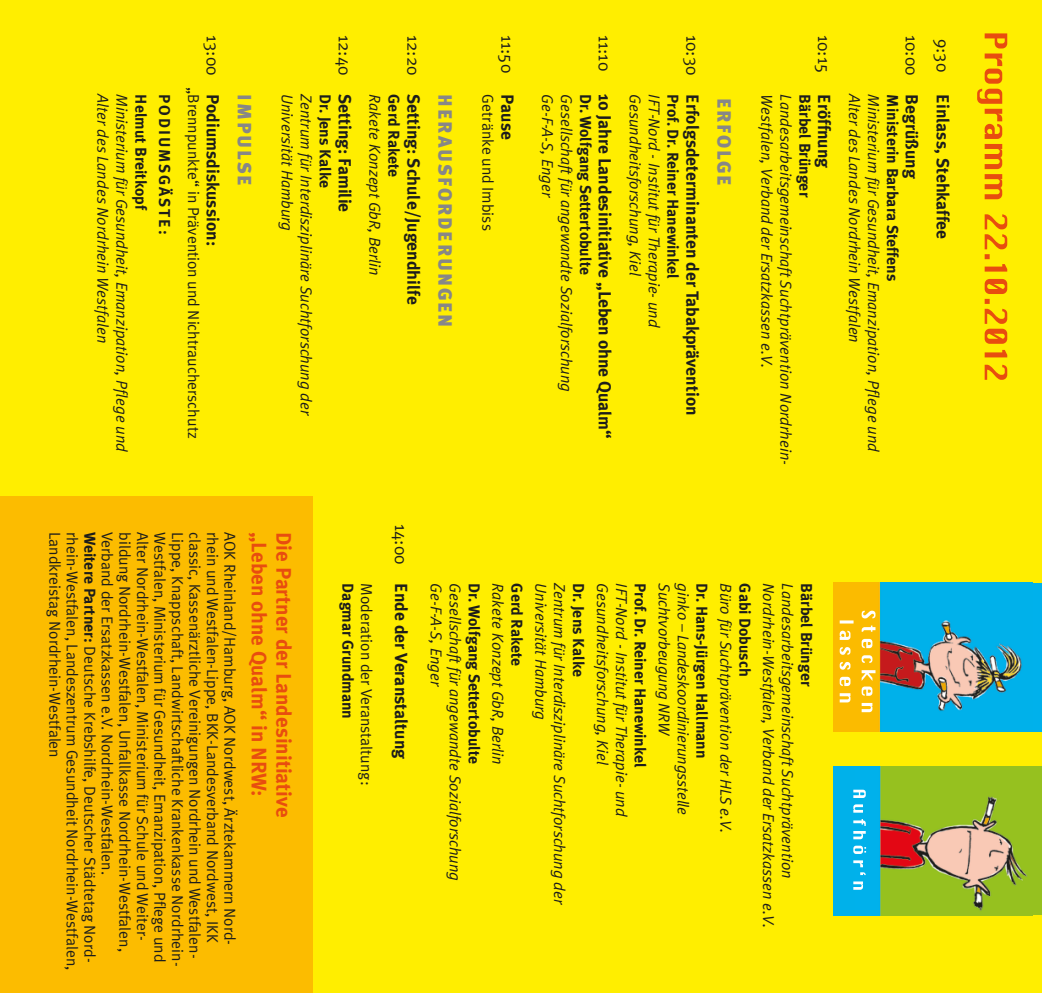
<style>
.page{position:relative;width:1042px;height:993px;background:#fff}
.page>*{position:absolute;margin:0;border:0;box-sizing:border-box;transform-origin:0 0}
.t1{font:700 21px "Meta Plus";color:#e84d0f}
.t2{font:900 19.25px "Meta Plus";letter-spacing:.1em;color:#878787}
.t3{font:700 17.5px "Meta Plus";color:#1d1d1b}
.t4{font:17.5px "Meta Plus Normal";color:#1d1d1b}
.t5{font:italic 15.75px "Meta Plus Normal";color:#1d1d1b}
.t6{font:15.75px "Meta Plus Normal";color:#1d1d1b}
.t7{font:700 15.75px "Meta Plus";color:#1d1d1b}
.s1{font-family:"Meta Plus";font-weight:700}
</style>
<div class="page">
<div style="left:0;top:0;width:1042px;height:992px;background:#fe0"></div>
<svg style="left:977px;top:33px;width:30px;height:346px"></svg>
<div style="left:0;top:496px;width:312px;height:496px;background:#fcbc00"></div>
<div style="left:833px;top:766px;width:209px;height:148px;background:#96c11f"></div>
<img style="left:833px;top:766px;width:194px;height:148px">
<svg style="left:853px;top:789px;width:13px;height:100px"></svg>
<div style="left:833px;top:582px;width:209px;height:149px;background:#00b1eb"></div>
<img style="left:833px;top:582px;width:189px;height:149px">
<svg style="left:839px;top:620px;width:14px;height:82px"></svg>
<svg style="left:861px;top:610px;width:14px;height:102px"></svg>
<p class="t5" style="left:112px;top:94px;width:250px;rotate:90deg">Alter des Landes Nordrhein Westfalen</p>
<p class="t5" style="left:131px;top:94px;width:359px;rotate:90deg">Ministerium für Gesundheit, Emanzipation, Pflege und</p>
<p class="t7" style="left:150px;top:94px;width:117px;rotate:90deg">H elmut Breitkopf</p>
<p class="t4" style="left:223px;top:35px;width:42px;rotate:90deg">13:00</p>
<p class="t7" style="left:174px;top:94px;width:141px;rotate:90deg">Podiumsgäste:</p>
<p class="t6" style="left:203px;top:87px;width:352px;rotate:90deg">„Brennpunkte“ in Prävention und Nichtraucherschutz</p>
<p class="t3" style="left:223px;top:94px;width:153px;rotate:90deg">Podiumsdiskussion:</p>
<p class="t4" style="left:355px;top:35px;width:42px;rotate:90deg">12:40</p>
<p class="t2" style="left:256px;top:94px;width:90px;rotate:90deg">Impulse</p>
<p class="t5" style="left:296px;top:94px;width:138px;rotate:90deg">Universität Hamburg</p>
<p class="t5" style="left:315px;top:94px;width:323px;rotate:90deg">Zentrum für Interdisziplinäre Suchtforschung der</p>
<p class="t7" style="left:334px;top:94px;width:95px;rotate:90deg">Dr. Jens Kalke</p>
<p class="t3" style="left:355px;top:94px;width:119px;rotate:90deg">Setting: Familie</p>
<p class="t4" style="left:424px;top:35px;width:42px;rotate:90deg">12:20</p>
<p class="t7" style="left:403px;top:94px;width:84px;rotate:90deg">Gerd Rakete</p>
<p class="t3" style="left:424px;top:94px;width:212px;rotate:90deg">Setting: Schule/Jugendhilfe</p>
<p class="t5" style="left:384px;top:94px;width:182px;rotate:90deg">Rakete Konzept GbR, Berlin</p>
<p class="t4" style="left:517px;top:35px;width:40px;rotate:90deg">11:50</p>
<p class="t2" style="left:456px;top:94px;width:234px;rotate:90deg">Herausforderungen</p>
<p class="t6" style="left:497px;top:94px;width:138px;rotate:90deg">Getränke und Imbiss</p>
<p class="t3" style="left:517px;top:94px;width:47px;rotate:90deg">Pause</p>
<p class="t4" style="left:615px;top:35px;width:38px;rotate:90deg">11:10</p>
<p class="t5" style="left:557px;top:94px;width:105px;rotate:90deg">Ge-F-A-S, Enger</p>
<p class="t5" style="left:576px;top:94px;width:299px;rotate:90deg">Gesellschaft für angewandte Sozialforschung</p>
<p class="t7" style="left:594px;top:94px;width:182px;rotate:90deg">Dr. Wolfgang Settertobulte</p>
<p class="t3" style="left:615px;top:94px;width:346px;rotate:90deg">10 Jahre Landesinitiative „Leben ohne Qualm“</p>
<p class="t4" style="left:703px;top:35px;width:42px;rotate:90deg">10:30</p>
<p class="t5" style="left:644px;top:94px;width:183px;rotate:90deg">Gesundheitsforschung, Kiel</p>
<p class="t5" style="left:663px;top:94px;width:235px;rotate:90deg">IFT-Nord - Institut für Therapie- und</p>
<p class="t7" style="left:682px;top:94px;width:186px;rotate:90deg">Prof. Dr. Reiner H anewinkel</p>
<p class="t3" style="left:703px;top:94px;width:322px;rotate:90deg">Erfolgsdeterminanten der Tabakprävention</p>
<p class="t4" style="left:834px;top:35px;width:40px;rotate:90deg">10:15</p>
<p class="t5" style="left:795px;top:94px;width:372px;rotate:90deg">Landesarbeitsgemeinschaft Suchtprävention Nordrhein-</p>
<p class="t7" style="left:814px;top:94px;width:104px;rotate:90deg">Bärbel Brünger</p>
<p class="t3" style="left:834px;top:94px;width:75px;rotate:90deg">Eröffnung</p>
<p class="t2" style="left:735px;top:98px;width:87px;rotate:90deg">Erfolge</p>
<p class="t5" style="left:776px;top:94px;width:275px;rotate:90deg">Westfalen, Verband der Ersatzkassen e.V.</p>
<p class="t4" style="left:922px;top:35px;width:42px;rotate:90deg">10:00</p>
<p class="t5" style="left:864px;top:94px;width:250px;rotate:90deg">Alter des Landes Nordrhein Westfalen</p>
<p class="t5" style="left:882px;top:94px;width:359px;rotate:90deg">Ministerium für Gesundheit, Emanzipation, Pflege und</p>
<p class="t7" style="left:901px;top:94px;width:188px;rotate:90deg">Ministerin Barbara Steffens</p>
<p class="t3" style="left:922px;top:94px;width:86px;rotate:90deg">Begrüßung</p>
<p class="t4" style="left:953px;top:39px;width:35px;rotate:90deg">9:30</p>
<p class="t3" style="left:953px;top:94px;width:146px;rotate:90deg">Einlass, Stehkaffee</p>
<p class="t6" style="left:152px;top:532px;width:410px;rotate:90deg">Alter Nordrhein-Westfalen, Ministerium für Schule und Weiter-</p>
<p class="t6" style="left:169px;top:532px;width:431px;rotate:90deg">Westfalen, Ministerium für Gesundheit, Emanzipation, Pflege und</p>
<p class="t6" style="left:187px;top:532px;width:435px;rotate:90deg">Lippe, Knappschaft, Landwirtschaftliche Krankenkasse Nordrhein-</p>
<p class="t6" style="left:204px;top:532px;width:427px;rotate:90deg">classic, Kassenärztliche Vereinigungen Nordrhein und Westfalen-</p>
<p class="t6" style="left:222px;top:532px;width:412px;rotate:90deg">rhein und Westfalen-Lippe, BKK-Landesverband Nordwest, IKK</p>
<p class="t6" style="left:239px;top:532px;width:414px;rotate:90deg">AOK Rheinland/Hamburg, AOK Nordwest, Ärztekammern Nord-</p>
<p class="t6" style="left:99px;top:532px;width:431px;rotate:90deg"><span class="s1">Weitere Partner:</span> Deutsche Krebshilfe, Deutscher Städtetag Nord-</p>
<p class="t6" style="left:117px;top:532px;width:344px;rotate:90deg">Verband der Ersatzkassen e.V. Nordrhein-Westfalen.</p>
<p class="t6" style="left:134px;top:532px;width:421px;rotate:90deg">bildung Nordrhein-Westfalen, Unfallkasse Nordrhein-Westfalen,</p>
<p class="t6" style="left:64px;top:532px;width:227px;rotate:90deg">Landkreistag Nordrhein-Westfalen</p>
<p class="t6" style="left:82px;top:532px;width:439px;rotate:90deg">rhein-Westfalen, Landeszentrum Gesundheit Nordrhein-Westfalen,</p>
<h1 class="t1" style="left:271px;top:532px;width:266px;rotate:90deg">„Leben ohne Qualm“ in N RW:</h1>
<h1 class="t1" style="left:296px;top:532px;width:286px;rotate:90deg">Die Partner der Landesinitiative</h1>
<p class="t4" style="left:411px;top:523px;width:42px;rotate:90deg">14:00</p>
<p class="t7" style="left:357px;top:583px;width:137px;rotate:90deg">Dagmar Grundmann</p>
<p class="t6" style="left:376px;top:583px;width:203px;rotate:90deg">Moderation der Veranstaltung:</p>
<p class="t3" style="left:411px;top:583px;width:177px;rotate:90deg">Ende der Veranstaltung</p>
<p class="t7" style="left:649px;top:583px;width:186px;rotate:90deg">Prof. Dr. Reiner H anewinkel</p>
<p class="t5" style="left:673px;top:583px;width:154px;rotate:90deg">Suchtvorbeugung NRW</p>
<p class="t5" style="left:692px;top:583px;width:233px;rotate:90deg">ginko – Landeskoordinierungsstelle</p>
<p class="t7" style="left:526px;top:583px;width:84px;rotate:90deg">Gerd Rakete</p>
<p class="t5" style="left:550px;top:583px;width:138px;rotate:90deg">Universität Hamburg</p>
<p class="t5" style="left:569px;top:583px;width:323px;rotate:90deg">Zentrum für Interdisziplinäre Suchtforschung der</p>
<p class="t7" style="left:588px;top:583px;width:95px;rotate:90deg">Dr. Jens Kalke</p>
<p class="t5" style="left:612px;top:583px;width:183px;rotate:90deg">Gesundheitsforschung, Kiel</p>
<p class="t5" style="left:630px;top:583px;width:235px;rotate:90deg">IFT-Nord - Institut für Therapie- und</p>
<p class="t7" style="left:754px;top:583px;width:95px;rotate:90deg">Gabi Dobusch</p>
<p class="t5" style="left:778px;top:583px;width:346px;rotate:90deg">Nordrhein-Westfalen, Verband der Ersatzkassen e.V.</p>
<p class="t5" style="left:445px;top:583px;width:105px;rotate:90deg">Ge-F-A-S, Enger</p>
<p class="t5" style="left:464px;top:583px;width:299px;rotate:90deg">Gesellschaft für angewandte Sozialforschung</p>
<p class="t7" style="left:483px;top:583px;width:182px;rotate:90deg">Dr. Wolfgang Settertobulte</p>
<p class="t5" style="left:507px;top:583px;width:182px;rotate:90deg">Rakete Konzept GbR, Berlin</p>
<p class="t7" style="left:711px;top:583px;width:176px;rotate:90deg">Dr. H ans-Jürgen H allmann</p>
<p class="t5" style="left:735px;top:583px;width:252px;rotate:90deg">Büro für Suchtprävention der HLS e.V.</p>
<p class="t5" style="left:796px;top:583px;width:297px;rotate:90deg">Landesarbeitsgemeinschaft Suchtprävention</p>
<p class="t7" style="left:815px;top:583px;width:104px;rotate:90deg">Bärbel Brünger</p>
</div>
